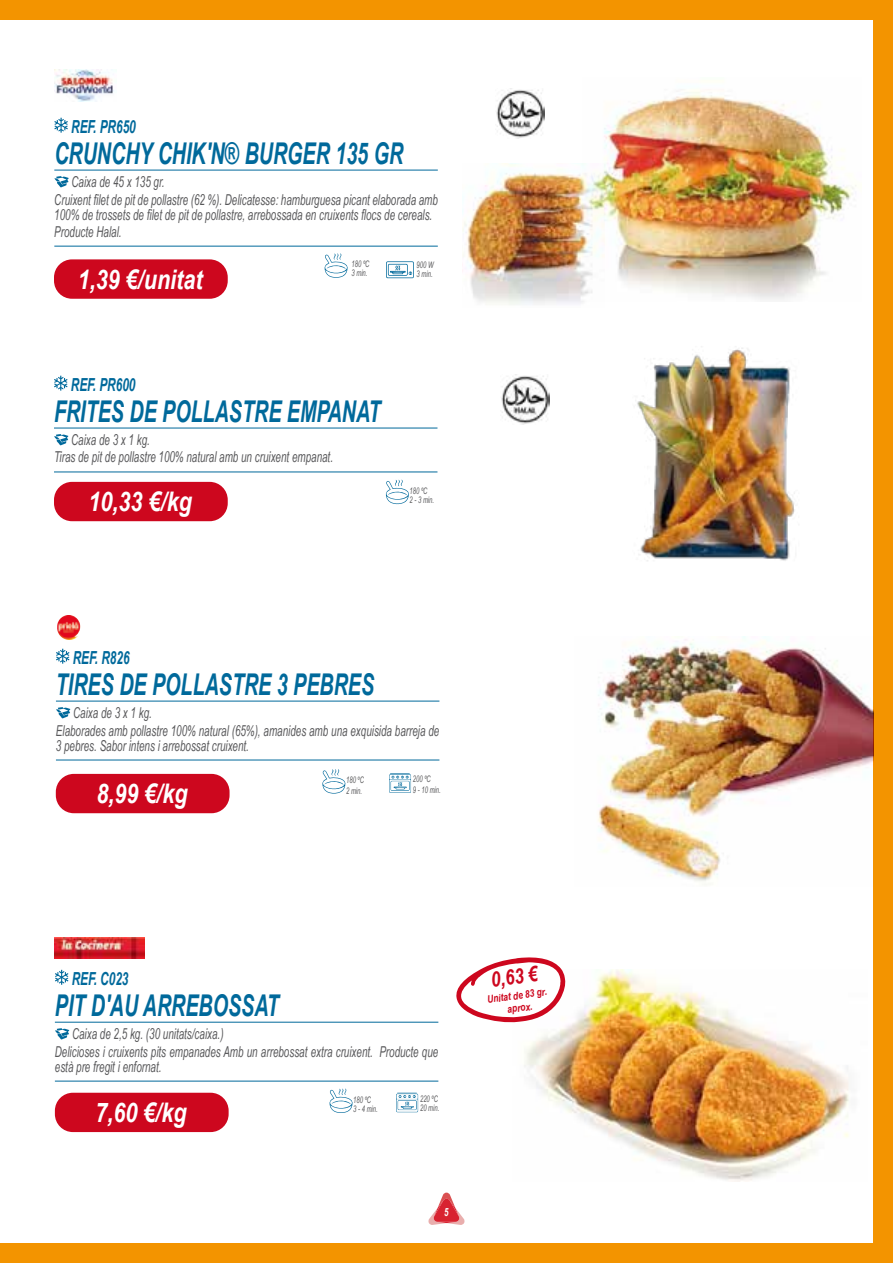
<style>
.page{position:relative;width:893px;height:1263px;background:#fff}
.page>*{position:absolute;margin:0;border:0;box-sizing:border-box;transform-origin:0 0}
.t1{font:italic 700 30px "Arial Narrow";color:#00699b;scale:.8 1}
.t2{font:italic 700 27px "Arial";color:#fff;scale:.8 1}
.t3{font:italic 700 21px "Arial";color:#cd071e;scale:.8 1}
.t4{font:italic 700 18px "Arial Narrow";color:#00699b;scale:.8 1}
.t5{font:italic 15px/17.1px "Arial Narrow";color:#58585a;scale:.8 1}
.t6{font:italic 700 11.25px "Arial Narrow";color:#fff;scale:.85 1}
.t7{font:italic 700 10.5px/12.6px "Arial";color:#cd071e;text-align:center;scale:.8 1}
.t8{font:italic 9px/9px "Arial Narrow";color:#58585a;scale:.8 1}
</style>
<div class="page">
<div style="left:873px;top:0;width:20px;height:1263px;background:#f39400"></div>
<div style="left:0;top:0;width:893px;height:20px;background:#f39400"></div>
<div style="left:0;top:1243px;width:893px;height:20px;background:#f39400"></div>
<svg style="left:428px;top:1192px;width:37px;height:33px"></svg>
<img style="left:598px;top:636px;width:275px;height:249px">
<svg style="left:56px;top:649px;width:13px;height:15px"></svg>
<hr style="left:56px;top:760px;width:383px;height:1px;background:#00699b">
<hr style="left:56px;top:701px;width:383px;height:1px;background:#00699b">
<svg style="left:56px;top:707px;width:14px;height:11px"></svg>
<svg style="left:322px;top:769px;width:24px;height:25px"></svg>
<img style="left:57px;top:615px;width:21px;height:25px">
<svg style="left:389px;top:773px;width:22px;height:20px"></svg>
<div style="left:56px;top:774px;width:174px;height:39px;background:#cd071e;border-radius:18px"></div>
<div style="left:55px;top:1093px;width:174px;height:39px;background:#cd071e;border-radius:18px"></div>
<img style="left:524px;top:969px;width:325px;height:213px">
<svg style="left:55px;top:970px;width:13px;height:15px"></svg>
<hr style="left:55px;top:1081px;width:383px;height:1px;background:#00699b">
<hr style="left:55px;top:1022px;width:383px;height:1px;background:#00699b">
<svg style="left:55px;top:1028px;width:14px;height:11px"></svg>
<svg style="left:329px;top:1088px;width:24px;height:25px"></svg>
<svg style="left:456px;top:957px;width:110px;height:66px"></svg>
<img style="left:55px;top:937px;width:89px;height:21px">
<svg style="left:396px;top:1093px;width:22px;height:19px"></svg>
<div style="left:54px;top:482px;width:174px;height:39px;background:#cd071e;border-radius:18px"></div>
<svg style="left:54px;top:376px;width:14px;height:15px"></svg>
<hr style="left:54px;top:472px;width:383px;height:1px;background:#00699b">
<hr style="left:54px;top:428px;width:383px;height:1px;background:#00699b">
<svg style="left:54px;top:434px;width:14px;height:11px"></svg>
<svg style="left:386px;top:480px;width:23px;height:24px"></svg>
<img style="left:635px;top:346px;width:160px;height:215px">
<img style="left:501px;top:376px;width:48px;height:49px">
<img style="left:604px;top:90px;width:253px;height:210px">
<img style="left:463px;top:163px;width:141px;height:142px">
<svg style="left:54px;top:118px;width:14px;height:15px"></svg>
<hr style="left:54px;top:246px;width:384px;height:1px;background:#00699b">
<hr style="left:54px;top:170px;width:384px;height:1px;background:#00699b">
<svg style="left:54px;top:176px;width:15px;height:11px"></svg>
<svg style="left:386px;top:261px;width:28px;height:17px"></svg>
<svg style="left:325px;top:253px;width:23px;height:25px"></svg>
<img style="left:54px;top:69px;width:60px;height:33px">
<img style="left:496px;top:88px;width:48px;height:50px">
<div style="left:54px;top:259px;width:174px;height:40px;background:#cd071e;border-radius:18px"></div>
<p class="t4" style="left:71px;top:113px;width:82px">REF. PR650</p>
<h1 class="t1" style="left:54px;top:131px;width:438px">CRUNCHY CHIK'N® BURGER 135 GR</h1>
<p class="t5" style="left:54px;top:173px;width:481px;text-indent:17px">Caixa de 45 x 135 gr.<br>Cruixent filet de pit de pollastre (62 %). Delicatesse: hamburguesa picant elaborada amb</p>
<p class="t5" style="left:54px;top:205px;width:474px">100% de trossets de filet de pit de pollastre, arrebossada en cruixents flocs de cereals.<br>Producte Halal.</p>
<p class="t8" style="left:417px;top:260px;width:23px">900 W<br>3 min.</p>
<p class="t8" style="left:351px;top:260px;width:24px">180 ºC<br>3 min.</p>
<h2 class="t2" style="left:78px;top:261px;width:158px">1,39 €/unitat</h2>
<p class="t4" style="left:71px;top:371px;width:82px">REF. PR600</p>
<h1 class="t1" style="left:54px;top:389px;width:410px">FRITES DE POLLASTRE EMPANAT</h1>
<p class="t5" style="left:54px;top:431px;width:350px;text-indent:17px">Caixa de 3 x 1 kg.<br>Tiras de pit de pollastre 100% natural amb un cruixent empanat.</p>
<h2 class="t2" style="left:89px;top:484px;width:131px">10,33 €/kg</h2>
<p class="t8" style="left:410px;top:486px;width:32px">180 ºC<br>2 - 3 min.</p>
<p class="t4" style="left:73px;top:644px;width:73px">REF. R826</p>
<h1 class="t1" style="left:56px;top:662px;width:399px">TIRES DE POLLASTRE 3 PEBRES</h1>
<p class="t5" style="left:56px;top:704px;width:481px;text-indent:17px">Caixa de 3 x 1 kg.<br>Elaborades amb pollastre 100% natural (65%), amanides amb una exquisida barreja de</p>
<p class="t5" style="left:56px;top:736px;width:243px">3 pebres. Sabor intens i arrebossat cruixent.</p>
<p class="t8" style="left:346px;top:775px;width:24px;line-height:10.5px">180 ºC<br>2 min.</p>
<p class="t8" style="left:413px;top:774px;width:36px;line-height:10.5px">200 ºC<br>9 - 10 min.</p>
<h2 class="t2" style="left:96px;top:776px;width:116px">8,99 €/kg</h2>
<p class="t4" style="left:72px;top:965px;width:73px">REF. C023</p>
<h1 class="t1" style="left:55px;top:983px;width:281px">PIT D'AU ARREBOSSAT</h1>
<p class="t5" style="left:55px;top:1025px;width:481px;text-indent:17px">Caixa de 2,5 kg. (30 unitats/caixa.)<br>Delicioses i cruixents pits empanades Amb un arrebossat extra cruixent. Producte que</p>
<p class="t5" style="left:55px;top:1057px;width:135px">està pre fregit i enfornat.</p>
<p class="t8" style="left:353px;top:1095px;width:32px">180 ºC<br>3 - 4 min.</p>
<p class="t8" style="left:420px;top:1094px;width:26px">220 ºC<br>20 min.</p>
<h2 class="t2" style="left:96px;top:1095px;width:116px">7,60 €/kg</h2>
<p class="t6" style="left:444px;top:1203px;width:7px">5</p>
<h3 class="t3" style="left:489px;top:966px;width:60px;rotate:-8deg">0,63 €</h3>
<p class="t7" style="left:486px;top:994px;width:77px;rotate:-8deg">Unitat de 83 gr. aprox.</p>
</div>
